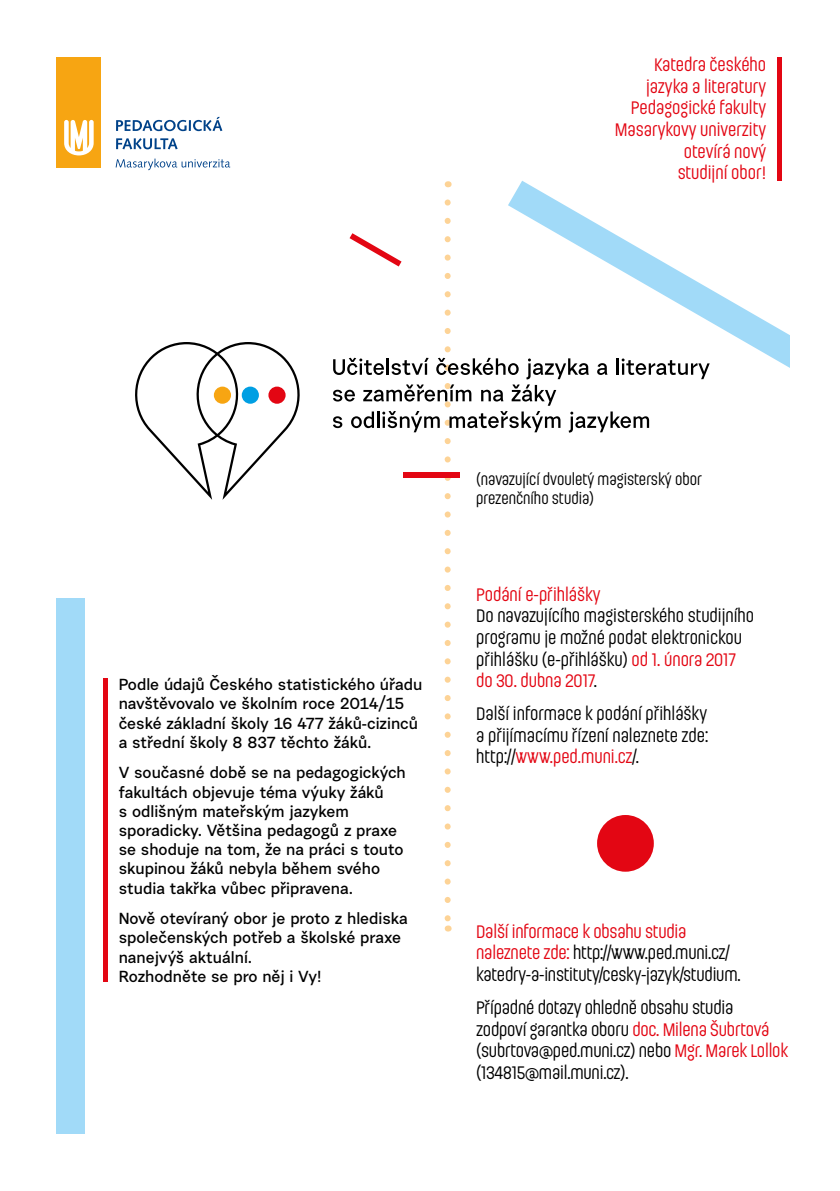
<style>
.page{position:relative;width:840px;height:1191px;background:#fff}
.page>*{position:absolute;margin:0;border:0;box-sizing:border-box;transform-origin:0 0}
.t1{font:18px/21.6px "Ladislav";letter-spacing:-.01em;color:#000}
.t2{font:18px/21.6px "Ladislav";color:#e30613;text-align:right}
.t3{font:700 16px/19.2px "Urban Grotesk Li Se";color:#000}
.t4{font:16px/19.2px "Ladislav";color:#000}
.s1{color:#e30613}
</style>
<div class="page">
<div style="left:57px;top:598px;width:28px;height:593px;background:#a1daf8"></div>
<svg style="left:510px;top:181px;width:279px;height:187px"></svg>
<hr style="left:103px;top:678px;width:4px;height:303px;background:#e30613">
<hr style="left:777px;top:57px;width:4px;height:124px;background:#e30613">
<div style="left:0;top:1134px;width:839px;height:57px;background:#fff"></div>
<svg style="left:333px;top:202px;width:376px;height:717px"></svg>
<svg style="left:135px;top:342px;width:165px;height:158px"></svg>
<div style="left:268px;top:386px;width:17px;height:18px;background:#e30613;border-radius:50%"></div>
<div style="left:241px;top:386px;width:18px;height:18px;background:#009fe3;border-radius:50%"></div>
<div style="left:214px;top:386px;width:17px;height:18px;background:#f7a512;border-radius:50%"></div>
<div style="left:57px;top:57px;width:44px;height:110px;background:#f7a512"></div>
<svg style="left:64px;top:120px;width:30px;height:35px"></svg>
<svg style="left:116px;top:117px;width:106px;height:14px"></svg>
<svg style="left:116px;top:138px;width:61px;height:11px"></svg>
<svg style="left:115px;top:159px;width:115px;height:11px"></svg>
<p class="t2" style="left:614px;top:53px;width:153px">Katedra českého jazyka a literatury<br>Pedagogické fakulty<br>Masarykovy univerzity otevírá nový<br>studijní obor!</p>
<p class="t4" style="left:476px;top:469px;width:227px">(navazující dvouletý magisterský obor prezenčního studia)</p>
<p class="t2" style="left:476px;top:583px;width:126px">Podání e-přihlášky</p>
<p class="t1" style="left:476px;top:605px;width:279px">Do navazujícího magisterského studijního programu je možné podat elektronickou přihlášku (e-přihlášku) <span class="s1">od 1. února 2017 do 30. dubna 2017</span>.</p>
<p class="t1" style="left:476px;top:702px;width:233px;text-align:justify">Další informace k podání přihlášky a přijímacímu řízení naleznete zde: http://<span class="s1">www.ped.muni.cz</span>/.</p>
<p class="t3" style="left:119px;top:675px;width:305px">Podle údajů Českého statistického úřadu navštěvovalo ve školním roce 2014/15 české základní školy 16 477 žáků-cizinců a střední školy 8 837 těchto žáků.</p>
<p class="t3" style="left:119px;top:763px;width:288px">V současné době se na pedagogických fakultách objevuje téma výuky žáků<br>s odlišným mateřským jazykem sporadicky. Většina pedagogů z praxe se shoduje na tom, že na práci s touto skupinou žáků nebyla během svého studia takřka vůbec připravena.</p>
<p class="t3" style="left:119px;top:908px;width:290px">Nově otevíraný obor je proto z hlediska společenských potřeb a školské praxe nanejvýš aktuální.<br>Rozhodněte se pro něj i Vy!</p>
<p class="t1" style="left:476px;top:920px;width:266px"><span class="s1">Další informace k obsahu studia naleznete zde:</span> http://www.ped.muni.cz/ katedry-a-instituty/cesky-jazyk/studium.</p>
<p class="t1" style="left:476px;top:996px;width:313px">Případné dotazy ohledně obsahu studia zodpoví garantka oboru <span class="s1">doc. Milena Šubrtová </span>(subrtova@ped.muni.cz) nebo <span class="s1">Mgr. Marek Lollok </span>(134815@mail.muni.cz).</p>
</div>
